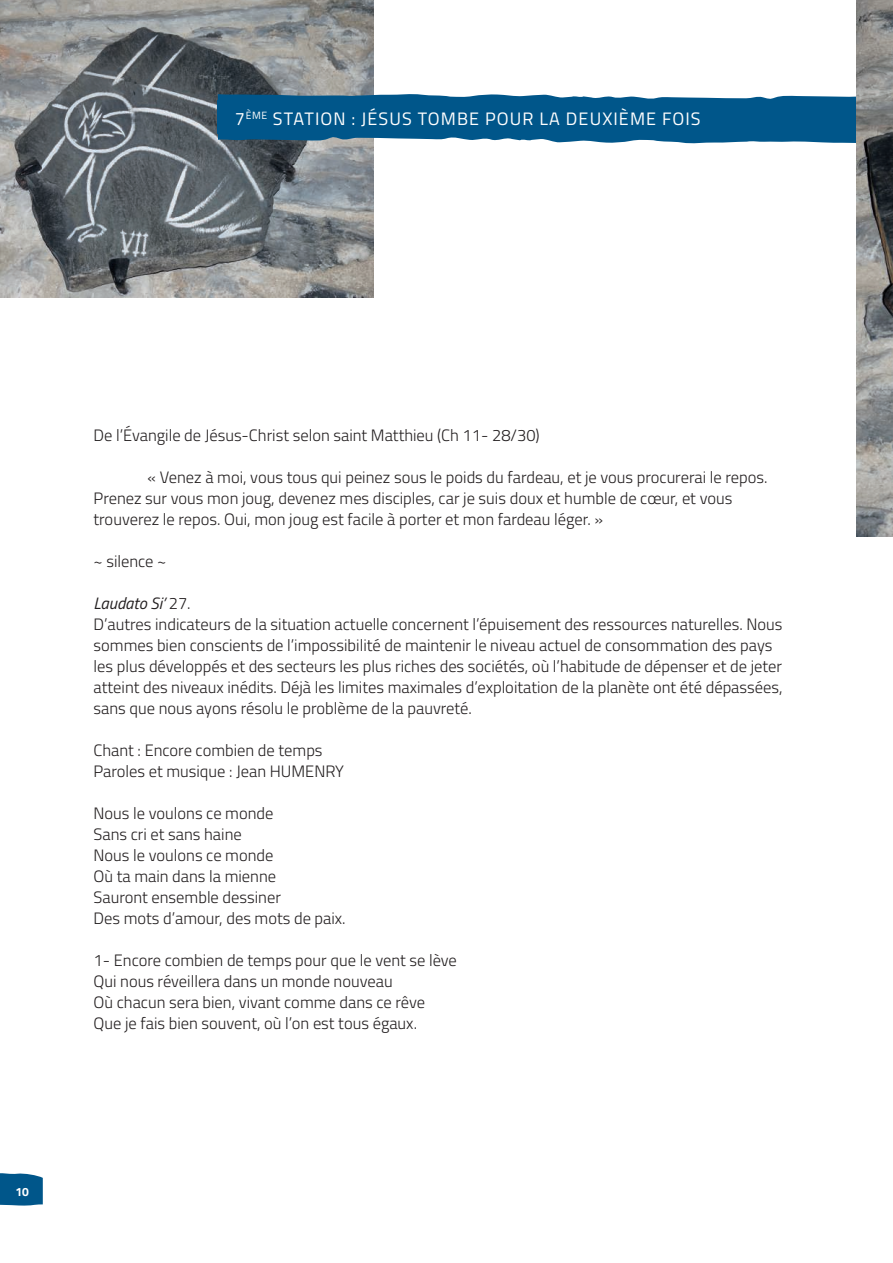
<style>
.page{position:relative;width:893px;height:1263px;background:#fff}
.page>*{position:absolute;margin:0;border:0;box-sizing:border-box;transform-origin:0 0}
.t1{font:18px "Titillium Web";letter-spacing:.06em;color:#fff}
.t2{font:300 16.5px/21px "Titillium Web";color:#231f20}
.t3{font:700 12px "Titillium Web";color:#fff}
.s1{font-weight:400;font-style:italic}
</style>
<div class="page">
<img style="left:0;top:0;width:374px;height:297px">
<svg style="left:218px;top:93px;width:638px;height:51px"></svg>
<div style="left:218px;top:100px;width:675px;height:34px;background:#00568a"></div>
<img style="left:856px;top:0;width:37px;height:537px">
<svg style="left:0;top:1173px;width:43px;height:33px"></svg>
<p class="t1" style="left:235px;top:108px;width:467px">7<sup>ÈME</sup> STATION : JÉSUS TOMBE POUR LA DEUXIÈME FOIS</p>
<p class="t3" style="left:16px;top:1187px;width:15px">10</p>
<p class="t2" style="left:94px;top:425px;width:448px">De l’Évangile de Jésus-Christ selon saint Matthieu (Ch 11- 28/30)</p>
<p class="t2" style="left:94px;top:467px;width:675px;text-indent:54px">« Venez à moi, vous tous qui peinez sous le poids du fardeau, et je vous procurerai le repos.<br>Prenez sur vous mon joug, devenez mes disciples, car je suis doux et humble de cœur, et vous trouverez le repos. Oui, mon joug est facile à porter et mon fardeau léger. »</p>
<p class="t2" style="left:94px;top:551px;width:74px">~ silence ~</p>
<p class="t2" style="left:94px;top:593px;width:691px"><span class="s1">Laudato Si’</span> 27.<br>D’autres indicateurs de la situation actuelle concernent l’épuisement des ressources naturelles. Nous sommes bien conscients de l’impossibilité de maintenir le niveau actuel de consommation des pays les plus développés et des secteurs les plus riches des sociétés, où l’habitude de dépenser et de jeter atteint des niveaux inédits. Déjà les limites maximales d’exploitation de la planète ont été dépassées, sans que nous ayons résolu le problème de la pauvreté.</p>
<p class="t2" style="left:94px;top:740px;width:252px">Chant : Encore combien de temps<br>Paroles et musique : Jean HUMENRY</p>
<p class="t2" style="left:94px;top:803px;width:254px">Nous le voulons ce monde<br>Sans cri et sans haine<br>Nous le voulons ce monde<br>Où ta main dans la mienne<br>Sauront ensemble dessiner<br>Des mots d’amour, des mots de paix.</p>
<p class="t2" style="left:94px;top:950px;width:365px">1- Encore combien de temps pour que le vent se lève Qui nous réveillera dans un monde nouveau<br>Où chacun sera bien, vivant comme dans ce rêve Que je fais bien souvent, où l’on est tous égaux.</p>
</div>
